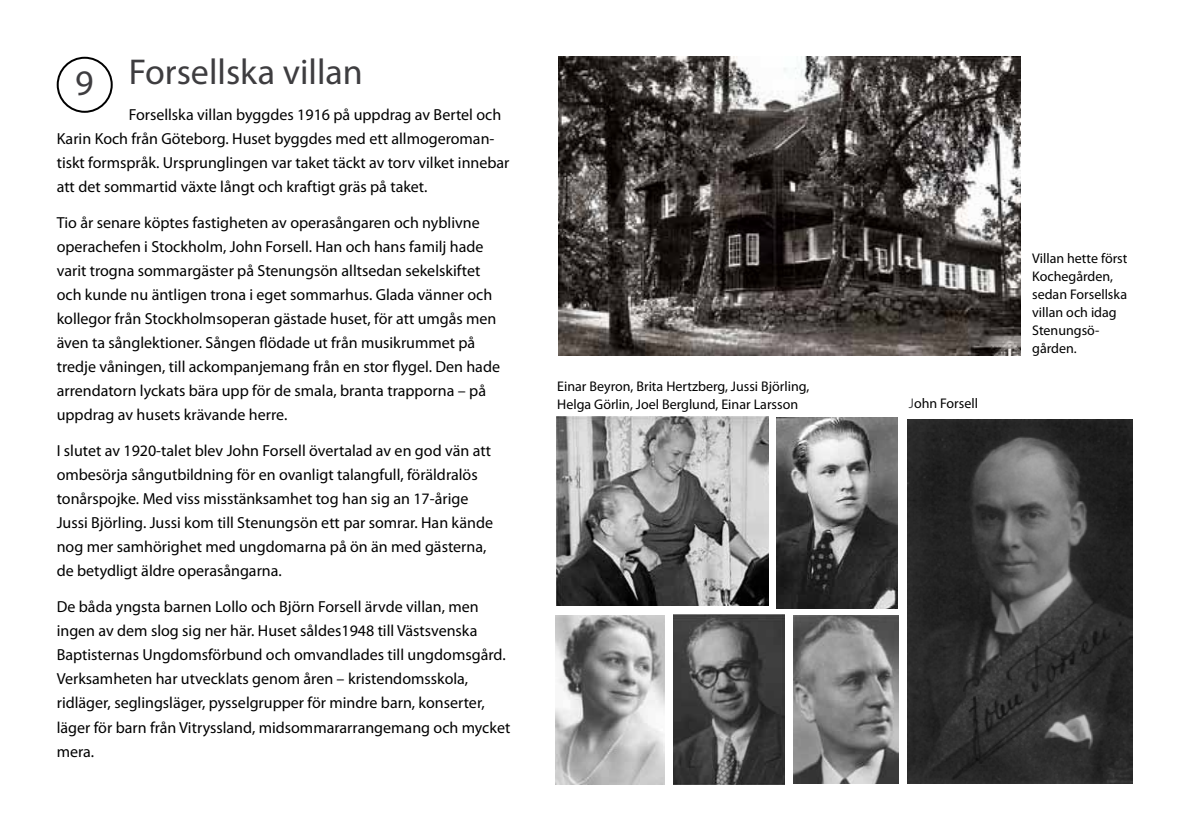
<style>
.page{position:relative;width:1191px;height:840px;background:#fff}
.page>*{position:absolute;margin:0;border:0;box-sizing:border-box;transform-origin:0 0}
.t1{font:36px "Myriad Pro";color:#3e3d40}
.t2{font:16px/24px "Myriad Pro";color:#000}
.t3{font:14px/18px "Myriad Pro";color:#000}
.s1{color:#4b4b4d}
</style>
<div class="page">
<img style="left:558px;top:57px;width:462px;height:298px">
<img style="left:907px;top:419px;width:225px;height:363px">
<img style="left:777px;top:417px;width:120px;height:191px">
<img style="left:793px;top:615px;width:105px;height:167px">
<img style="left:673px;top:614px;width:111px;height:170px">
<img style="left:556px;top:615px;width:109px;height:169px">
<img style="left:556px;top:416px;width:212px;height:189px">
<div style="left:57px;top:57px;width:56px;height:56px;border:2px solid #000;border-radius:50%"></div>
<h1 class="t1" style="left:129px;top:49px;width:236px">Forsellska villan</h1>
<p class="t2" style="left:57px;top:102px;width:454px;text-indent:72px">Forsellska villan byggdes 1916 på uppdrag av Bertel och Karin Koch från Göteborg. Huset byggdes med ett allmogeroman&shy;tiskt formspråk. Ursprunglingen var taket täckt av torv vilket innebar att det sommartid växte långt och kraftigt gräs på taket.</p>
<p class="t2" style="left:57px;top:210px;width:445px">Tio år senare köptes fastigheten av operasångaren och nyblivne operachefen i Stockholm, John Forsell. Han och hans familj hade varit trogna sommargäster på Stenungsön alltsedan sekelskiftet och kunde nu äntligen trona i eget sommarhus. Glada vänner och kollegor från Stockholmsoperan gästade huset, för att umgås men även ta sånglektioner. Sången flödade ut från musikrummet på tredje våningen, till ackompanjemang från en stor flygel. Den hade arrendatorn lyckats bära upp för de smala, branta trapporna – på uppdrag av husets krävande herre.</p>
<p class="t2" style="left:57px;top:438px;width:438px">I slutet av 1920-talet blev John Forsell övertalad av en god vän att ombesörja sångutbildning för en ovanligt talangfull, föräldralös tonårspojke. Med viss misstänksamhet tog han sig an 17-årige Jussi Björling. Jussi kom till Stenungsön ett par somrar. Han kände nog mer samhörighet med ungdomarna på ön än med gästerna, de betydligt äldre operasångarna.</p>
<p class="t2" style="left:57px;top:594px;width:455px">De båda yngsta barnen Lollo och Björn Forsell ärvde villan, men ingen av dem slog sig ner här. Huset såldes1948 till Västsvenska Baptisternas Ungdomsförbund och omvandlades till ungdomsgård.<br>Verksamheten har utvecklats genom åren – kristendomsskola, ridläger, seglingsläger, pysselgrupper för mindre barn, konserter, läger för barn från Vitryssland, midsommararrangemang och mycket mera.</p>
<h1 class="t1" style="left:75px;top:60px;width:20px">9</h1>
<p class="t3" style="left:557px;top:377px;width:254px">Einar Beyron, Brita Hertzberg, Jussi Björling,<br>Helga Görlin, Joel Berglund, Einar Larsson</p>
<p class="t3" style="left:909px;top:393px;width:71px"><span class="s1">J</span>ohn Forsell</p>
<p class="t3" style="left:1032px;top:249px;width:97px">Villan hette först<br>Kochegården, sedan Forsellska villan och idag<br>Stenungsö&shy;gården.</p>
</div>
